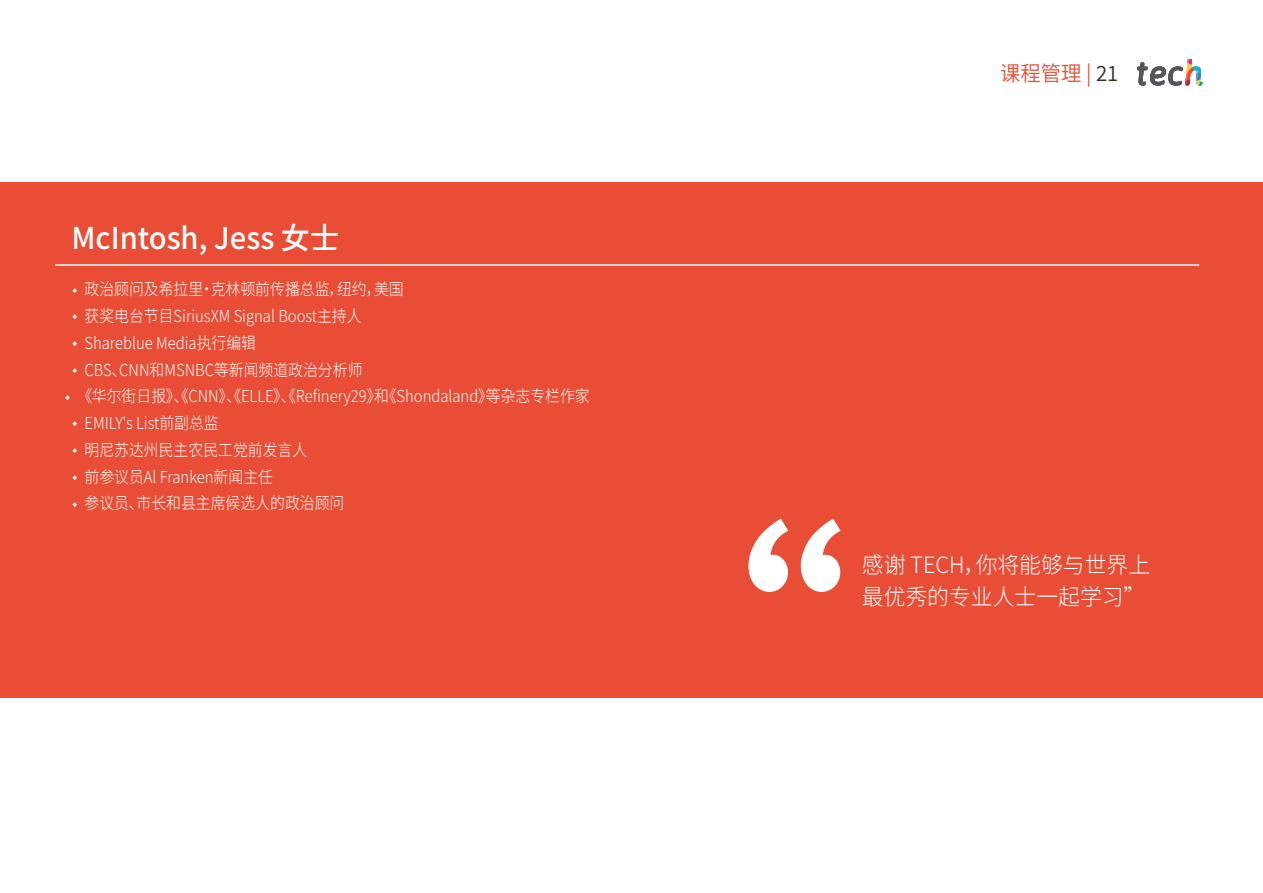
<style>
.page{position:relative;width:1263px;height:893px;background:#fff}
.page>*{position:absolute;margin:0;border:0;box-sizing:border-box;transform-origin:0 0}
.t1{font:500 30px "Source Han Sans CN";color:#fff}
.t2{font:300 22.5px/31.5px "Source Han Sans CN";color:#fff}
.t3{font:21px "Source Han Sans CN";color:#e94d35}
.t4{font:300 16.5px "Source Han Sans CN";color:#fff;scale:.9 1}
.s1{color:#312e20}
</style>
<div class="page">
<svg style="left:1137px;top:59px;width:65px;height:27px"></svg>
<div style="left:0;top:182px;width:1263px;height:516px;background:#e94d35"></div>
<hr style="left:55px;top:264px;width:1144px;height:2px;background:#fff">
<svg style="left:748px;top:519px;width:92px;height:73px"></svg>
<h1 class="t1" style="left:71px;top:221px;width:269px">McIntosh, Jess 女士</h1>
<p class="t4" style="left:85px;top:280px;width:356px">政治顾问及希拉里·克林顿前传播总监，纽约，美国</p>
<p class="t4" style="left:85px;top:307px;width:309px">获奖电台节目SiriusXM Signal Boost主持人</p>
<p class="t4" style="left:85px;top:333px;width:192px">Shareblue Media执行编辑</p>
<p class="t4" style="left:85px;top:360px;width:310px">CBS、CNN和MSNBC等新闻频道政治分析师</p>
<p class="t4" style="left:77px;top:387px;width:571px">《华尔街日报》、《CNN》、《ELLE》、《Refinery29》和《Shondaland》等杂志专栏作家</p>
<p class="t4" style="left:85px;top:414px;width:151px">EMILY's List前副总监</p>
<p class="t4" style="left:85px;top:440px;width:249px">明尼苏达州民主农民工党前发言人</p>
<p class="t4" style="left:85px;top:467px;width:211px">前参议员Al Franken新闻主任</p>
<p class="t4" style="left:85px;top:494px;width:290px">参议员、市长和县主席候选人的政治顾问</p>
<p class="t3" style="left:1000px;top:61px;width:120px">课程管理 | <span class="s1">21</span></p>
<h2 class="t2" style="left:862px;top:550px;width:290px">感谢 TECH，你将能够与世界上最优秀的专业人士一起学习”</h2>
</div>
